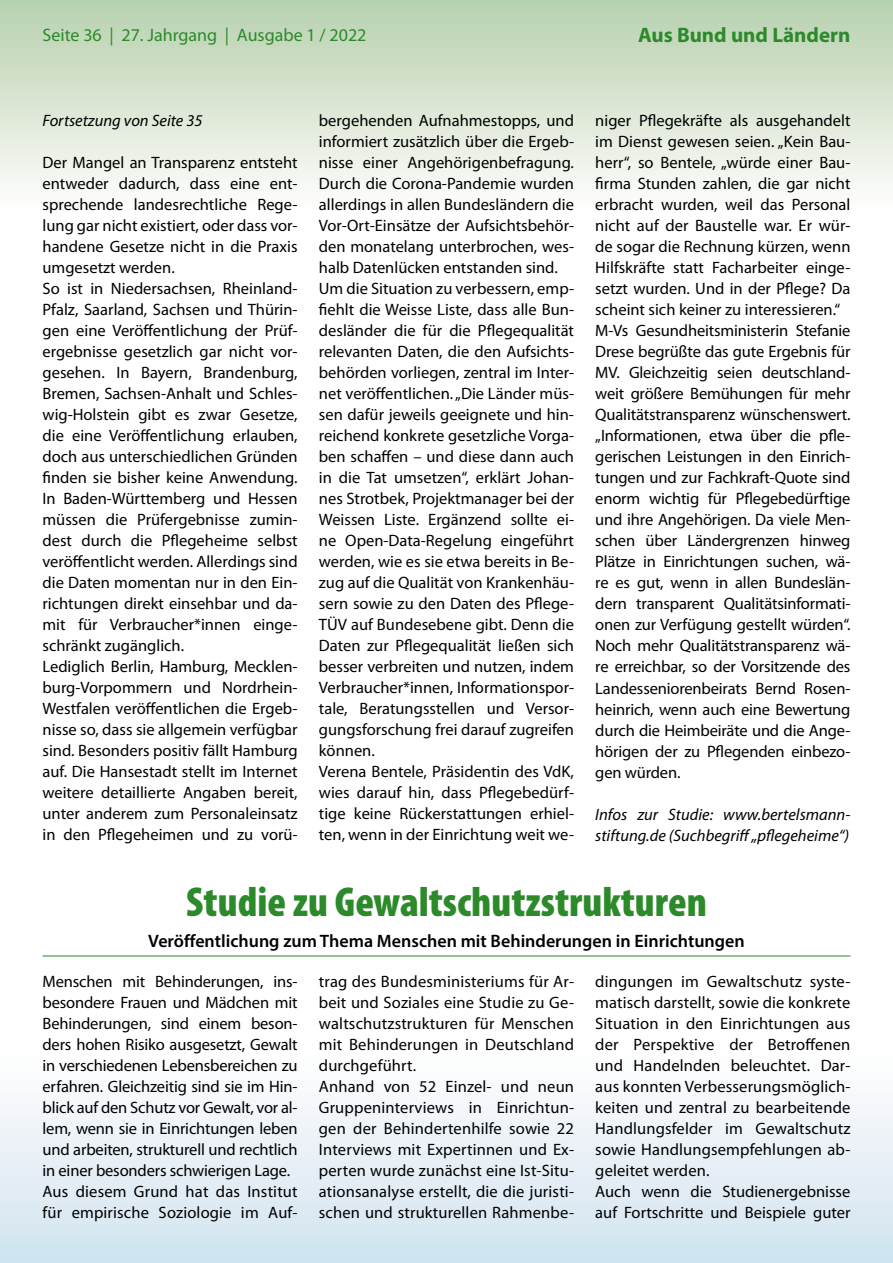
<style>
.page{position:relative;width:893px;height:1263px;background:#fff}
.page>*{position:absolute;margin:0;border:0;box-sizing:border-box;transform-origin:0 0}
.t1{font:900 condensed 42px "Myriad Pro";color:#2c8a2a}
.t2{font:700 21px "Myriad Pro";color:#2c8a2a}
.t3{font:600 18px "Myriad Pro";color:#000}
.t4{font:18px "Myriad Pro";color:#2c8a2a}
.t5{font:16.5px/21px "Myriad Pro";color:#000}
.t6{font:italic 16.5px/21px "Myriad Pro";color:#000}
</style>
<div class="page">
<div style="left:0;top:1050px;width:893px;height:213px;background:linear-gradient(to bottom,#fffeff,#cfe4ef)"></div>
<div style="left:0;top:0;width:893px;height:213px;background:linear-gradient(to bottom,#b7d0ad,#fffefe)"></div>
<hr style="left:43px;top:956px;width:807px;height:1px;background:#2c8a2a">
<p class="t4" style="left:43px;top:24px;width:325px">Seite 36 | 27. Jahrgang | Ausgabe 1 / 2022</p>
<p class="t2" style="left:638px;top:21px;width:214px">Aus Bund und Ländern</p>
<p class="t6" style="left:43px;top:110px;width:162px">Fortsetzung von Seite 35</p>
<p class="t5" style="left:43px;top:152px;width:257px">Der Mangel an Transparenz entsteht entweder dadurch, dass eine ent&shy;sprechende landesrechtliche Rege&shy;lung gar nicht existiert, oder dass vor&shy;handene Gesetze nicht in die Praxis umgesetzt werden.<br>So ist in Niedersachsen, Rheinland-Pfalz, Saarland, Sachsen und Thürin&shy;gen eine Veröffentlichung der Prüf&shy;ergebnisse gesetzlich gar nicht vor&shy;gesehen. In Bayern, Brandenburg, Bremen, Sachsen-Anhalt und Schles&shy;wig-Holstein gibt es zwar Gesetze, die eine Veröffentlichung erlauben, doch aus unterschiedlichen Gründen finden sie bisher keine Anwendung.<br>In Baden-Württemberg und Hessen müssen die Prüfergebnisse zumin&shy;dest durch die Pflegeheime selbst veröffentlicht werden. Allerdings sind die Daten momentan nur in den Ein&shy;richtungen direkt einsehbar und da&shy;mit für Verbraucher*innen einge&shy;schränkt zugänglich.<br>Lediglich Berlin, Hamburg, Mecklen&shy;burg-Vorpommern und Nordrhein-Westfalen veröffentlichen die Ergeb&shy;nisse so, dass sie allgemein verfügbar sind. Besonders positiv fällt Hamburg auf. Die Hansestadt stellt im Internet weitere detaillierte Angaben bereit, unter anderem zum Personaleinsatz in den Pflegeheimen und zu vorü-</p>
<p class="t5" style="left:319px;top:110px;width:257px">bergehenden Aufnahmestopps, und informiert zusätzlich über die Ergeb&shy;nisse einer Angehörigenbefragung.<br>Durch die Corona-Pandemie wurden allerdings in allen Bundesländern die Vor-Ort-Einsätze der Aufsichtsbehör&shy;den monatelang unterbrochen, wes&shy;halb Datenlücken entstanden sind.<br>Um die Situation zu verbessern, emp&shy;fiehlt die Weisse Liste, dass alle Bun&shy;desländer die für die Pflegequalität relevanten Daten, die den Aufsichts&shy;behörden vorliegen, zentral im Inter&shy;net veröffentlichen. „Die Länder müs&shy;sen dafür jeweils geeignete und hin&shy;reichend konkrete gesetzliche Vorga&shy;ben schaffen – und diese dann auch in die Tat umsetzen“, erklärt Johan&shy;nes Strotbek, Projektmanager bei der Weissen Liste. Ergänzend sollte ei&shy;ne Open-Data-Regelung eingeführt werden, wie es sie etwa bereits in Be&shy;zug auf die Qualität von Krankenhäu&shy;sern sowie zu den Daten des Pflege-TÜV auf Bundesebene gibt. Denn die Daten zur Pflegequalität ließen sich besser verbreiten und nutzen, indem Verbraucher*innen, Informationspor&shy;tale, Beratungsstellen und Versor&shy;gungsforschung frei darauf zugreifen können.<br>Verena Bentele, Präsidentin des VdK, wies darauf hin, dass Pflegebedürf&shy;tige keine Rückerstattungen erhiel&shy;ten, wenn in der Einrichtung weit we-</p>
<p class="t5" style="left:595px;top:110px;width:257px">niger Pflegekräfte als ausgehandelt im Dienst gewesen seien. „Kein Bau&shy;herr“, so Bentele, „würde einer Bau&shy;firma Stunden zahlen, die gar nicht erbracht wurden, weil das Personal nicht auf der Baustelle war. Er wür&shy;de sogar die Rechnung kürzen, wenn Hilfskräfte statt Facharbeiter einge&shy;setzt wurden. Und in der Pflege? Da scheint sich keiner zu interessieren.“ M-Vs Gesundheitsministerin Stefanie Drese begrüßte das gute Ergebnis für MV. Gleichzeitig seien deutschland&shy;weit größere Bemühungen für mehr Qualitätstransparenz wünschenswert. „Informationen, etwa über die pfle&shy;gerischen Leistungen in den Einrich&shy;tungen und zur Fachkraft-Quote sind enorm wichtig für Pflegebedürftige und ihre Angehörigen. Da viele Men&shy;schen über Ländergrenzen hinweg Plätze in Einrichtungen suchen, wä&shy;re es gut, wenn in allen Bundeslän&shy;dern transparent Qualitätsinformati&shy;onen zur Verfügung gestellt würden“.<br>Noch mehr Qualitätstransparenz wä&shy;re erreichbar, so der Vorsitzende des Landesseniorenbeirats Bernd Rosen&shy;heinrich, wenn auch eine Bewertung durch die Heimbeiräte und die Ange&shy;hörigen der zu Pflegenden einbezo&shy;gen würden.</p>
<p class="t6" style="left:595px;top:803px;width:257px">Infos zur Studie: www.bertelsmann&shy;stiftung.de (Suchbegriff „pflegeheime“)</p>
<h1 class="t1" style="left:186px;top:875px;width:522px">Studie zu Gewaltschutzstrukturen</h1>
<p class="t3" style="left:148px;top:930px;width:598px">Veröffentlichung zum Thema Menschen mit Behinderungen in Einrichtungen</p>
<p class="t5" style="left:43px;top:971px;width:257px">Menschen mit Behinderungen, ins&shy;besondere Frauen und Mädchen mit Behinderungen, sind einem beson&shy;ders hohen Risiko ausgesetzt, Gewalt in verschiedenen Lebensbereichen zu erfahren. Gleichzeitig sind sie im Hin&shy;blick auf den Schutz vor Gewalt, vor al&shy;lem, wenn sie in Einrichtungen leben und arbeiten, strukturell und rechtlich in einer besonders schwierigen Lage.<br>Aus diesem Grund hat das Institut für empirische Soziologie im Auf-</p>
<p class="t5" style="left:319px;top:971px;width:257px">trag des Bundesministeriums für Ar&shy;beit und Soziales eine Studie zu Ge&shy;waltschutzstrukturen für Menschen mit Behinderungen in Deutschland durchgeführt.<br>Anhand von 52 Einzel- und neun Gruppeninterviews in Einrichtun&shy;gen der Behindertenhilfe sowie 22<br>Interviews mit Expertinnen und Ex&shy;perten wurde zunächst eine Ist-Situ&shy;ationsanalyse erstellt, die die juristi&shy;schen und strukturellen Rahmenbe-</p>
<p class="t5" style="left:595px;top:971px;width:257px">dingungen im Gewaltschutz syste&shy;matisch darstellt, sowie die konkrete Situation in den Einrichtungen aus der Perspektive der Betroffenen und Handelnden beleuchtet. Dar&shy;aus konnten Verbesserungsmöglich&shy;keiten und zentral zu bearbeitende Handlungsfelder im Gewaltschutz sowie Handlungsempfehlungen ab&shy;geleitet werden.<br>Auch wenn die Studienergebnisse auf Fortschritte und Beispiele guter</p>
</div>
